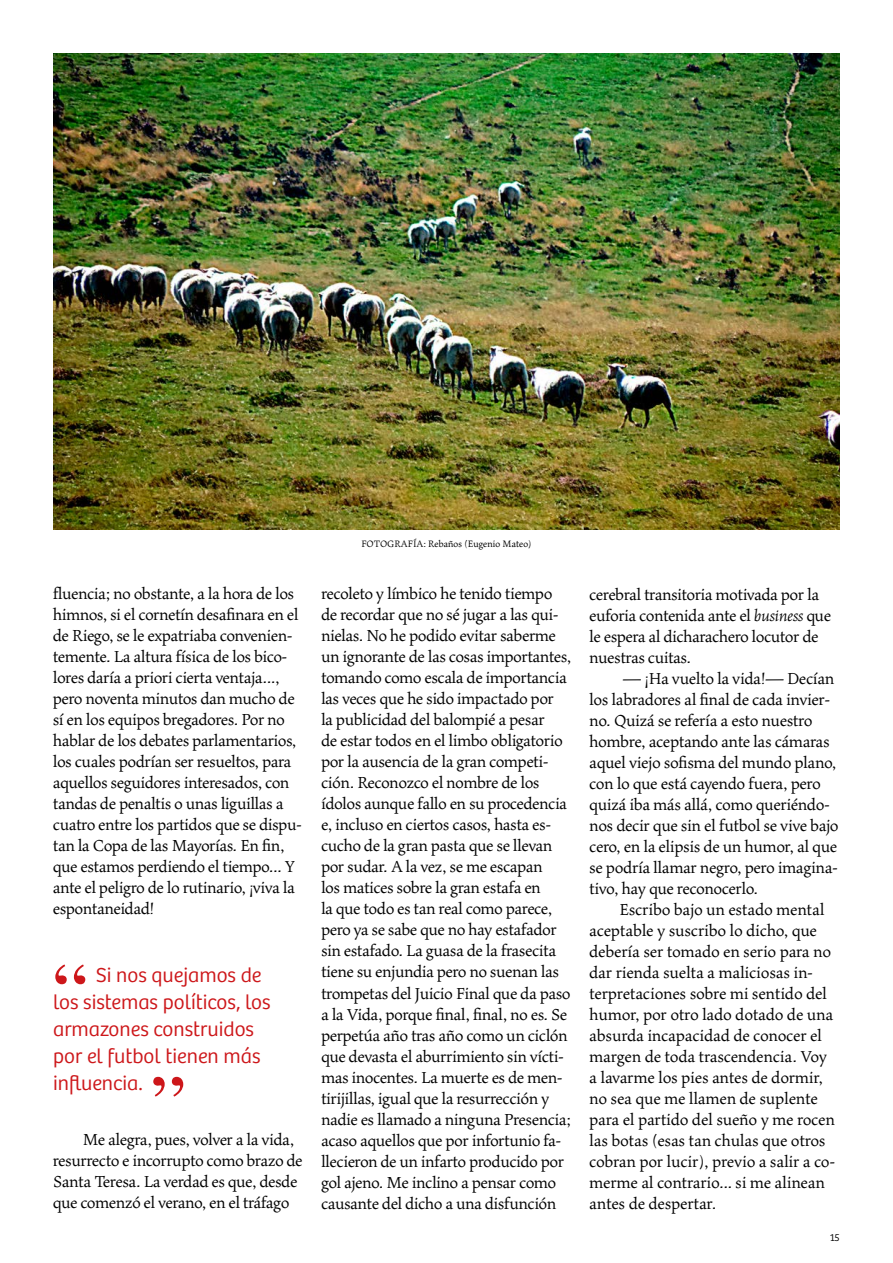
<style>
.page{position:relative;width:893px;height:1263px;background:#fff}
.page>*{position:absolute;margin:0;border:0;box-sizing:border-box;transform-origin:0 0}
.t1{font:81px "Times";color:#cd171a}
.t2{font:300 21px/27px "Bree";color:#cd171a}
.t3{font:18px/21px "Maiola Pro";letter-spacing:-.015em;color:#000}
.t4{font:10.5px "Maiola Pro";color:#000}
.t5{font:300 10.5px "Bree";color:#000}
.s1{font-style:italic}
</style>
<div class="page">
<img style="left:53px;top:53px;width:787px;height:477px">
<p class="t3" style="left:53px;top:584px;width:250px">fluencia; no obstante, a la hora de los himnos, si el cornetín desafinara en el de Riego, se le expatriaba convenien&shy;temente. La altura física de los bico&shy;lores daría a priori cierta ventaja…, pero noventa minutos dan mucho de sí en los equipos bregadores. Por no hablar de los debates parlamentarios, los cuales podrían ser resueltos, para aquellos seguidores interesados, con tandas de penaltis o unas liguillas a cuatro entre los partidos que se dispu&shy;tan la Copa de las Mayorías. En fin, que estamos perdiendo el tiempo… Y ante el peligro de lo rutinario, ¡viva la espontaneidad!</p>
<h1 class="t1" style="left:53px;top:916px;width:37px">“</h1>
<p class="t2" style="left:53px;top:962px;width:219px;text-indent:43px">Si nos quejamos de los sistemas políticos, los armazones construidos por el futbol tienen más influencia.</p>
<h1 class="t1" style="left:185px;top:1145px;width:37px;rotate:-180deg">“</h1>
<p class="t3" style="left:53px;top:1130px;width:251px;text-indent:30px">Me alegra, pues, volver a la vida, resurrecto e incorrupto como brazo de Santa Teresa. La verdad es que, desde que comenzó el verano, en el tráfago</p>
<p class="t4" style="left:361px;top:538px;width:172px">FOTOGRAFÍA: Rebaños (Eugenio Mateo)</p>
<p class="t3" style="left:321px;top:584px;width:251px">recoleto y límbico he tenido tiempo de recordar que no sé jugar a las qui&shy;nielas. No he podido evitar saberme un ignorante de las cosas importantes, tomando como escala de importancia las veces que he sido impactado por<br>la publicidad del balompié a pesar<br>de estar todos en el limbo obligatorio por la ausencia de la gran competi&shy;ción. Reconozco el nombre de los ídolos aunque fallo en su procedencia e, incluso en ciertos casos, hasta es&shy;cucho de la gran pasta que se llevan por sudar. A la vez, se me escapan<br>los matices sobre la gran estafa en<br>la que todo es tan real como parece, pero ya se sabe que no hay estafador sin estafado. La guasa de la frasecita tiene su enjundia pero no suenan las trompetas del Juicio Final que da paso a la Vida, porque final, final, no es. Se perpetúa año tras año como un ciclón que devasta el aburrimiento sin vícti&shy;mas inocentes. La muerte es de men&shy;tirijillas, igual que la resurrección y nadie es llamado a ninguna Presencia; acaso aquellos que por infortunio fa&shy;llecieron de un infarto producido por gol ajeno. Me inclino a pensar como causante del dicho a una disfunción</p>
<p class="t3" style="left:590px;top:584px;width:243px">cerebral transitoria motivada por la euforia contenida ante el <span class="s1">business</span> que le espera al dicharachero locutor de nuestras cuitas.</p>
<p class="t3" style="left:590px;top:668px;width:251px;text-indent:33px">— ¡Ha vuelto la vida!— Decían los labradores al final de cada invier&shy;no. Quizá se refería a esto nuestro hombre, aceptando ante las cámaras aquel viejo sofisma del mundo plano, con lo que está cayendo fuera, pero quizá iba más allá, como queriéndo&shy;nos decir que sin el futbol se vive bajo cero, en la elipsis de un humor, al que se podría llamar negro, pero imagina&shy;tivo, hay que reconocerlo.</p>
<p class="t3" style="left:590px;top:899px;width:247px;text-indent:30px">Escribo bajo un estado mental aceptable y suscribo lo dicho, que debería ser tomado en serio para no dar rienda suelta a maliciosas in&shy;terpretaciones sobre mi sentido del humor, por otro lado dotado de una absurda incapacidad de conocer el margen de toda trascendencia. Voy a lavarme los pies antes de dormir, no sea que me llamen de suplente para el partido del sueño y me rocen las botas (esas tan chulas que otros cobran por lucir), previo a salir a co&shy;merme al contrario… si me alinean antes de despertar.</p>
<p class="t5" style="left:830px;top:1231px;width:11px">15</p>
</div>
